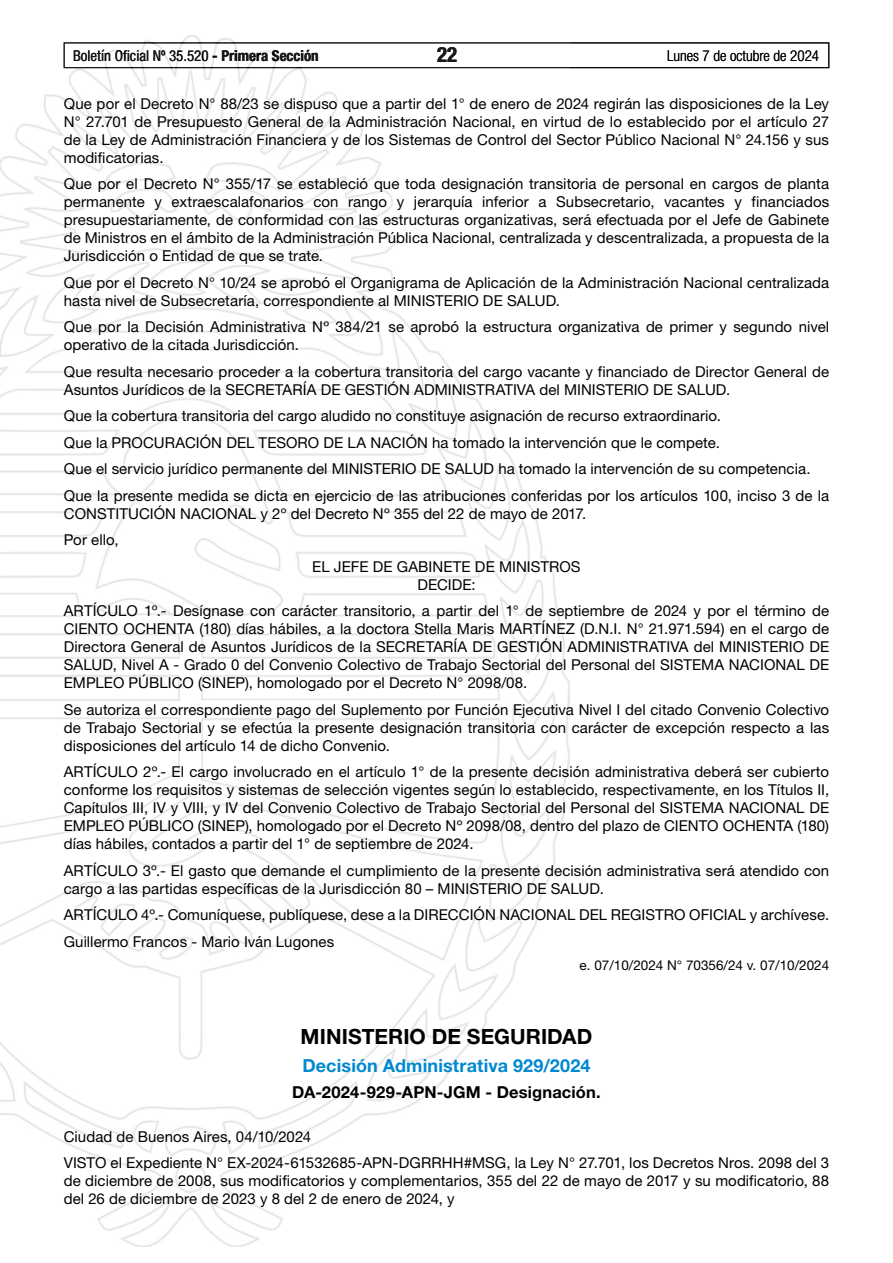
<style>
.page{position:relative;width:893px;height:1263px;background:#fff}
.page>*{position:absolute;margin:0;border:0;box-sizing:border-box;transform-origin:0 0}
.t1{font:700 21px "Helvetica Neue LT Std";letter-spacing:.005em;color:#000}
.t2{font:700 condensed 21px "Helvetica Neue LT Std";color:#000}
.t3{font:700 18px "Helvetica Neue LT Std";letter-spacing:.005em;color:#0089cf}
.t4{font:700 16.5px "Helvetica Neue LT Std";letter-spacing:.01em;color:#000}
.t5{font:15px/18px "Helvetica Neue LT Std";letter-spacing:.005em;color:#000}
.t6{font:condensed 15px "Helvetica Neue LT Std";color:#000}
.t7{font:300 condensed 15px "Helvetica Neue LT Std";color:#000}
.t8{font:13.5px "Helvetica Neue LT Std";color:#000}
.s1{font-weight:700}
</style>
<div class="page">
<div style="left:64px;top:43px;width:765px;height:25px;border:1px solid #000"></div>
<img style="left:0;top:35px;width:569px;height:1211px">
<p class="t6" style="left:73px;top:47px;width:247px">Boletín Oficial Nº 35.520 <span class="s1">- Primera Sección</span></p>
<h1 class="t2" style="left:437px;top:42px;width:22px">22</h1>
<p class="t7" style="left:667px;top:47px;width:154px">Lunes 7 de octubre de 2024</p>
<p class="t5" style="left:64px;top:94px;width:767px;text-align:justify">Que por el Decreto N° 88/23 se dispuso que a partir del 1° de enero de 2024 regirán las disposiciones de la Ley N° 27.701 de Presupuesto General de la Administración Nacional, en virtud de lo establecido por el artículo 27 de la Ley de Administración Financiera y de los Sistemas de Control del Sector Público Nacional N° 24.156 y sus modificatorias.</p>
<p class="t5" style="left:64px;top:174px;width:767px;text-align:justify">Que por el Decreto N° 355/17 se estableció que toda designación transitoria de personal en cargos de planta permanente y extraescalafonarios con rango y jerarquía inferior a Subsecretario, vacantes y financiados presupuestariamente, de conformidad con las estructuras organizativas, será efectuada por el Jefe de Gabinete de Ministros en el ámbito de la Administración Pública Nacional, centralizada y descentralizada, a propuesta de la Jurisdicción o Entidad de que se trate.</p>
<p class="t5" style="left:64px;top:273px;width:767px">Que por el Decreto N° 10/24 se aprobó el Organigrama de Aplicación de la Administración Nacional centralizada hasta nivel de Subsecretaría, correspondiente al MINISTERIO DE SALUD.</p>
<p class="t5" style="left:64px;top:317px;width:767px">Que por la Decisión Administrativa Nº 384/21 se aprobó la estructura organizativa de primer y segundo nivel operativo de la citada Jurisdicción.</p>
<p class="t5" style="left:64px;top:362px;width:767px">Que resulta necesario proceder a la cobertura transitoria del cargo vacante y financiado de Director General de<br>Asuntos Jurídicos de la SECRETARÍA DE GESTIÓN ADMINISTRATIVA del MINISTERIO DE SALUD.</p>
<p class="t5" style="left:64px;top:402px;width:767px;line-height:26.5px">Que la cobertura transitoria del cargo aludido no constituye asignación de recurso extraordinario.<br>Que la PROCURACIÓN DEL TESORO DE LA NACIÓN ha tomado la intervención que le compete.<br>Que el servicio jurídico permanente del MINISTERIO DE SALUD ha tomado la intervención de su competencia.<br>Que la presente medida se dicta en ejercicio de las atribuciones conferidas por los artículos 100, inciso 3 de la</p>
<p class="t5" style="left:64px;top:504px;width:524px">CONSTITUCIÓN NACIONAL y 2º del Decreto Nº 355 del 22 de mayo de 2017.</p>
<p class="t5" style="left:64px;top:531px;width:56px">Por ello,</p>
<p class="t5" style="left:312px;top:557px;width:270px">EL JEFE DE GABINETE DE MINISTROS</p>
<p class="t5" style="left:64px;top:571px;width:767px;line-height:26.5px;text-align:center">DECIDE:<br>ARTÍCULO 1º.- Desígnase con carácter transitorio, a partir del 1° de septiembre de 2024 y por el término de</p>
<p class="t5" style="left:64px;top:620px;width:767px;text-align:justify">CIENTO OCHENTA (180) días hábiles, a la doctora Stella Maris MARTÍNEZ (D.N.I. N° 21.971.594) en el cargo de Directora General de Asuntos Jurídicos de la SECRETARÍA DE GESTIÓN ADMINISTRATIVA del MINISTERIO DE SALUD, Nivel A - Grado 0 del Convenio Colectivo de Trabajo Sectorial del Personal del SISTEMA NACIONAL DE EMPLEO PÚBLICO (SINEP), homologado por el Decreto N° 2098/08.</p>
<p class="t5" style="left:64px;top:700px;width:767px;text-align:justify">Se autoriza el correspondiente pago del Suplemento por Función Ejecutiva Nivel I del citado Convenio Colectivo de Trabajo Sectorial y se efectúa la presente designación transitoria con carácter de excepción respecto a las disposiciones del artículo 14 de dicho Convenio.</p>
<p class="t5" style="left:64px;top:763px;width:767px;text-align:justify">ARTÍCULO 2º.- El cargo involucrado en el artículo 1° de la presente decisión administrativa deberá ser cubierto conforme los requisitos y sistemas de selección vigentes según lo establecido, respectivamente, en los Títulos II, Capítulos III, IV y VIII, y IV del Convenio Colectivo de Trabajo Sectorial del Personal del SISTEMA NACIONAL DE EMPLEO PÚBLICO (SINEP), homologado por el Decreto Nº 2098/08, dentro del plazo de CIENTO OCHENTA (180) días hábiles, contados a partir del 1° de septiembre de 2024.</p>
<p class="t5" style="left:64px;top:861px;width:767px">ARTÍCULO 3º.- El gasto que demande el cumplimiento de la presente decisión administrativa será atendido con cargo a las partidas específicas de la Jurisdicción 80 – MINISTERIO DE SALUD.</p>
<p class="t5" style="left:64px;top:901px;width:767px;line-height:26.5px">ARTÍCULO 4º.- Comuníquese, publíquese, dese a la DIRECCIÓN NACIONAL DEL REGISTRO OFICIAL y archívese.<br>Guillermo Francos - Mario Iván Lugones</p>
<p class="t8" style="left:580px;top:957px;width:251px">e. 07/10/2024 N° 70356/24 v. 07/10/2024</p>
<h1 class="t1" style="left:301px;top:1023px;width:293px">MINISTERIO DE SEGURIDAD</h1>
<p class="t3" style="left:302px;top:1054px;width:290px">Decisión Administrativa 929/2024</p>
<p class="t4" style="left:292px;top:1082px;width:310px">DA-2024-929-APN-JGM - Designación.</p>
<p class="t5" style="left:64px;top:1123px;width:767px;line-height:26.5px">Ciudad de Buenos Aires, 04/10/2024<br>VISTO el Expediente N° EX-2024-61532685-APN-DGRRHH#MSG, la Ley N° 27.701, los Decretos Nros. 2098 del 3</p>
<p class="t5" style="left:64px;top:1172px;width:767px">de diciembre de 2008, sus modificatorios y complementarios, 355 del 22 de mayo de 2017 y su modificatorio, 88 del 26 de diciembre de 2023 y 8 del 2 de enero de 2024, y</p>
</div>
